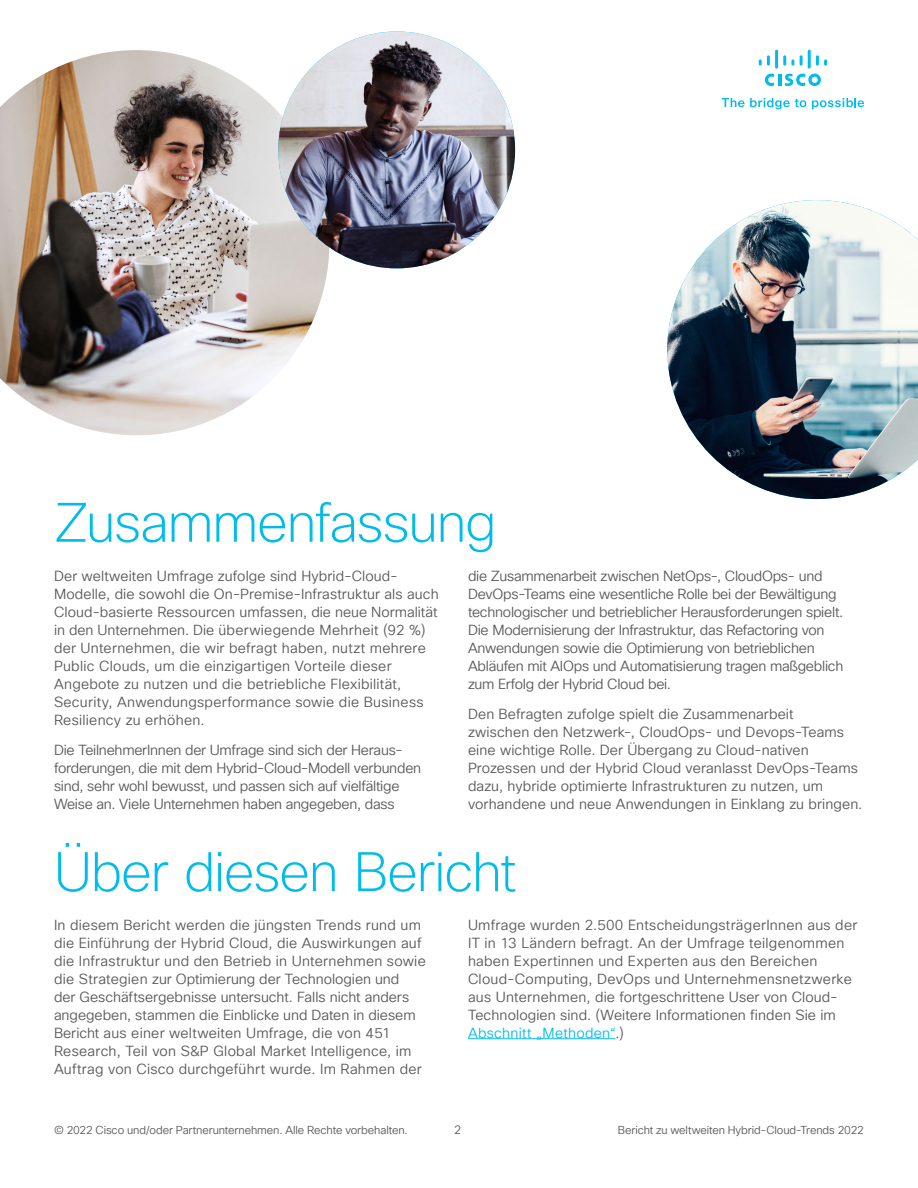
<style>
.page{position:relative;width:918px;height:1188px;background:#fff}
.page>*{position:absolute;margin:0;border:0;box-sizing:border-box;transform-origin:0 0}
.t1{font:200 54px "Cisco Sans TT";letter-spacing:-.025em;color:#00bceb}
.t2{font:14.25px/18px "Cisco Sans TT Light";letter-spacing:.01em;color:#58585b}
.t3{font:14.25px/18px "Cisco Sans TT Light";letter-spacing:-.015em;color:#58585b}
.t4{font:12px "Cisco Sans TT Light";color:#58585b}
.t5{font:11.25px "Cisco Sans TT Light";letter-spacing:-.01em;color:#58585b}
.s1{color:#00bceb}
</style>
<div class="page">
<svg style="left:722px;top:98px;width:84px;height:11px"></svg>
<svg style="left:812px;top:98px;width:52px;height:11px"></svg>
<svg style="left:765px;top:74px;width:56px;height:12px"></svg>
<svg style="left:759px;top:55px;width:11px;height:11px"></svg>
<hr style="left:775px;top:50px;width:3px;height:19px;background:#00bceb">
<svg style="left:783px;top:55px;width:11px;height:11px"></svg>
<svg style="left:800px;top:55px;width:3px;height:11px"></svg>
<hr style="left:808px;top:50px;width:3px;height:19px;background:#00bceb">
<svg style="left:816px;top:55px;width:11px;height:11px"></svg>
<hr style="left:468px;top:1038px;width:147px;height:1px;background:#00bceb">
<img style="left:0;top:50px;width:329px;height:385px">
<img style="left:667px;top:200px;width:251px;height:299px">
<img style="left:278px;top:32px;width:237px;height:236px;border-radius:118px">
<h1 class="t1" style="left:54px;top:488px;width:444px">Zusammenfassung</h1>
<p class="t2" style="left:54px;top:567px;width:386px">Der weltweiten Umfrage zufolge sind Hybrid-Cloud-Modelle, die sowohl die On-Premise-Infrastruktur als auch Cloud-basierte Ressourcen umfassen, die neue Normalität in den Unternehmen. Die überwiegende Mehrheit (92 %) der Unternehmen, die wir befragt haben, nutzt mehrere Public Clouds, um die einzigartigen Vorteile dieser Angebote zu nutzen und die betriebliche Flexibilität, Security, Anwendungsperformance sowie die Business Resiliency zu erhöhen.</p>
<p class="t3" style="left:54px;top:741px;width:369px">Die TeilnehmerInnen der Umfrage sind sich der Heraus&shy;forderungen, die mit dem Hybrid-Cloud-Modell verbunden sind, sehr wohl bewusst, und passen sich auf vielfältige Weise an. Viele Unternehmen haben angegeben, dass</p>
<p class="t3" style="left:468px;top:567px;width:377px">die Zusammenarbeit zwischen NetOps-, CloudOps- und DevOps-Teams eine wesentliche Rolle bei der Bewältigung technologischer und betrieblicher Herausforderungen spielt.<br>Die Modernisierung der Infrastruktur, das Refactoring von Anwendungen sowie die Optimierung von betrieblichen Abläufen mit AIOps und Automatisierung tragen maßgeblich zum Erfolg der Hybrid Cloud bei.</p>
<p class="t2" style="left:468px;top:705px;width:396px">Den Befragten zufolge spielt die Zusammenarbeit<br>zwischen den Netzwerk-, CloudOps- und Devops-Teams eine wichtige Rolle. Der Übergang zu Cloud-nativen Prozessen und der Hybrid Cloud veranlasst DevOps-Teams dazu, hybride optimierte Infrastrukturen zu nutzen, um vorhandene und neue Anwendungen in Einklang zu bringen.</p>
<h1 class="t1" style="left:54px;top:837px;width:464px">Über diesen Bericht</h1>
<p class="t2" style="left:54px;top:917px;width:373px">In diesem Bericht werden die jüngsten Trends rund um die Einführung der Hybrid Cloud, die Auswirkungen auf die Infrastruktur und den Betrieb in Unternehmen sowie die Strategien zur Optimierung der Technologien und<br>der Geschäftsergebnisse untersucht. Falls nicht anders angegeben, stammen die Einblicke und Daten in diesem Bericht aus einer weltweiten Umfrage, die von 451<br>Research, Teil von S&amp;P Global Market Intelligence, im Auftrag von Cisco durchgeführt wurde. Im Rahmen der</p>
<p class="t2" style="left:468px;top:917px;width:391px">Umfrage wurden 2.500 EntscheidungsträgerInnen aus der IT in 13 Ländern befragt. An der Umfrage teilgenommen haben Expertinnen und Experten aus den Bereichen Cloud-Computing, DevOps und Unternehmensnetzwerke aus Unternehmen, die fortgeschrittene User von Cloud-Technologien sind. (Weitere Informationen finden Sie im <span class="s1">Abschnitt „Methoden“</span>.)</p>
<p class="t5" style="left:54px;top:1123px;width:355px">© 2022 Cisco und/oder Partnerunternehmen. Alle Rechte vorbehalten.</p>
<p class="t4" style="left:454px;top:1122px;width:9px">2</p>
<p class="t5" style="left:618px;top:1123px;width:247px">Bericht zu weltweiten Hybrid-Cloud-Trends 2022</p>
</div>
